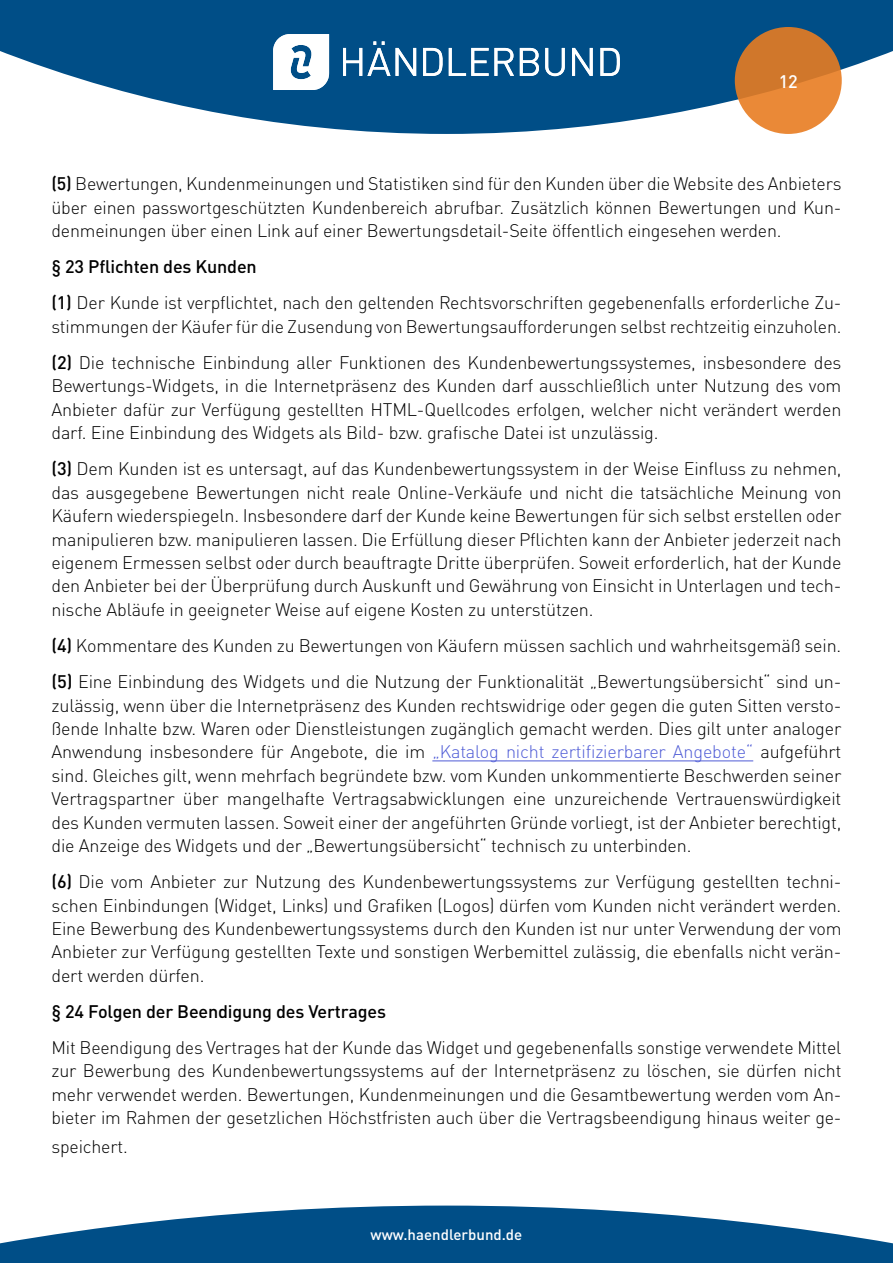
<style>
.page{position:relative;width:893px;height:1263px;background:#fff}
.page>*{position:absolute;margin:0;border:0;box-sizing:border-box;transform-origin:0 0}
.t1{font:300 18px/23.4px "DIN Pro";letter-spacing:-.01em;color:#000;text-align:justify}
.t2{font:500 18px "DIN Pro";letter-spacing:-.01em;color:#000}
.t3{font:500 18px "DIN Pro";color:#fff}
.t4{font:500 15px "DIN Pro";color:#fff}
.s1{font-weight:500}
.s2{color:#4f5cd6}
</style>
<div class="page">
<svg style="left:0;top:0;width:893px;height:134px;fill:#004e87"></svg>
<svg style="left:735px;top:27px;width:107px;height:107px;background:#da7f31"></svg>
<svg style="left:343px;top:41px;width:47px;height:35px"></svg>
<svg style="left:396px;top:48px;width:20px;height:28px"></svg>
<svg style="left:423px;top:48px;width:20px;height:28px"></svg>
<svg style="left:449px;top:48px;width:65px;height:28px"></svg>
<svg style="left:520px;top:48px;width:19px;height:28px"></svg>
<svg style="left:545px;top:48px;width:20px;height:28px"></svg>
<svg style="left:572px;top:48px;width:21px;height:28px"></svg>
<svg style="left:600px;top:48px;width:20px;height:28px"></svg>
<svg style="left:273px;top:34px;width:56px;height:56px"></svg>
<svg style="left:0;top:1205px;width:893px;height:58px;fill:#004e87"></svg>
<hr style="left:432px;top:760px;width:321px;height:1px;background:#4f5cd6">
<p class="t3" style="left:779px;top:67px;width:21px">12</p>
<p class="t1" style="left:52px;top:171px;width:791px"><span class="s1">(5)</span> Bewertungen, Kundenmeinungen und Statistiken sind für den Kunden über die Website des Anbieters über einen passwortgeschützten Kundenbereich abrufbar. Zusätzlich können Bewertungen und Kun&shy;denmeinungen über einen Link auf einer Bewertungsdetail-Seite öffentlich eingesehen werden.</p>
<p class="t1" style="left:52px;top:247px;width:791px;line-height:36.2px"><span class="s1">§ 23 Pflichten des Kunden<br>(1)</span> Der Kunde ist verpflichtet, nach den geltenden Rechtsvorschriften gegebenenfalls erforderliche Zu-</p>
<p class="t1" style="left:52px;top:307px;width:791px;line-height:36.2px">stimmungen der Käufer für die Zusendung von Bewertungsaufforderungen selbst rechtzeitig einzuholen. <span class="s1">(2)</span> Die technische Einbindung aller Funktionen des Kundenbewertungssystemes, insbesondere des</p>
<p class="t1" style="left:52px;top:373px;width:791px">Bewertungs-Widgets, in die Internetpräsenz des Kunden darf ausschließlich unter Nutzung des vom Anbieter dafür zur Verfügung gestellten HTML-Quellcodes erfolgen, welcher nicht verändert werden darf. Eine Einbindung des Widgets als Bild- bzw. grafische Datei ist unzulässig.</p>
<p class="t1" style="left:52px;top:456px;width:791px"><span class="s1">(3)</span> Dem Kunden ist es untersagt, auf das Kundenbewertungssystem in der Weise Einfluss zu nehmen, das ausgegebene Bewertungen nicht reale Online-Verkäufe und nicht die tatsächliche Meinung von Käufern wiederspiegeln. Insbesondere darf der Kunde keine Bewertungen für sich selbst erstellen oder manipulieren bzw. manipulieren lassen. Die Erfüllung dieser Pflichten kann der Anbieter jederzeit nach eigenem Ermessen selbst oder durch beauftragte Dritte überprüfen. Soweit erforderlich, hat der Kunde den Anbieter bei der Überprüfung durch Auskunft und Gewährung von Einsicht in Unterlagen und tech&shy;nische Abläufe in geeigneter Weise auf eigene Kosten zu unterstützen.</p>
<p class="t1" style="left:52px;top:626px;width:791px;line-height:36.2px"><span class="s1">(4)</span> Kommentare des Kunden zu Bewertungen von Käufern müssen sachlich und wahrheitsgemäß sein. <span class="s1">(5)</span> Eine Einbindung des Widgets und die Nutzung der Funktionalität „Bewertungsübersicht“ sind un-</p>
<p class="t1" style="left:52px;top:692px;width:791px">zulässig, wenn über die Internetpräsenz des Kunden rechtswidrige oder gegen die guten Sitten versto&shy;ßende Inhalte bzw. Waren oder Dienstleistungen zugänglich gemacht werden. Dies gilt unter analoger Anwendung insbesondere für Angebote, die im <span class="s2">„Katalog nicht zertifizierbarer Angebote“</span> aufgeführt sind. Gleiches gilt, wenn mehrfach begründete bzw. vom Kunden unkommentierte Beschwerden seiner Vertragspartner über mangelhafte Vertragsabwicklungen eine unzureichende Vertrauenswürdigkeit des Kunden vermuten lassen. Soweit einer der angeführten Gründe vorliegt, ist der Anbieter berechtigt, die Anzeige des Widgets und der „Bewertungsübersicht“ technisch zu unterbinden.</p>
<p class="t1" style="left:52px;top:868px;width:791px"><span class="s1">(6)</span> Die vom Anbieter zur Nutzung des Kundenbewertungssystems zur Verfügung gestellten techni&shy;schen Einbindungen (Widget, Links) und Grafiken (Logos) dürfen vom Kunden nicht verändert werden.<br>Eine Bewerbung des Kundenbewertungssystems durch den Kunden ist nur unter Verwendung der vom Anbieter zur Verfügung gestellten Texte und sonstigen Werbemittel zulässig, die ebenfalls nicht verän&shy;dert werden dürfen.</p>
<p class="t2" style="left:52px;top:997px;width:336px">§ 24 Folgen der Beendigung des Vertrages</p>
<p class="t1" style="left:52px;top:1034px;width:791px">Mit Beendigung des Vertrages hat der Kunde das Widget und gegebenenfalls sonstige verwendete Mittel zur Bewerbung des Kundenbewertungssystems auf der Internetpräsenz zu löschen, sie dürfen nicht mehr verwendet werden. Bewertungen, Kundenmeinungen und die Gesamtbewertung werden vom An&shy;bieter im Rahmen der gesetzlichen Höchstfristen auch über die Vertragsbeendigung hinaus weiter ge-</p>
<p class="t1" style="left:52px;top:1133px;width:78px">speichert.</p>
<p class="t4" style="left:371px;top:1223px;width:153px">www.haendlerbund.de</p>
</div>
